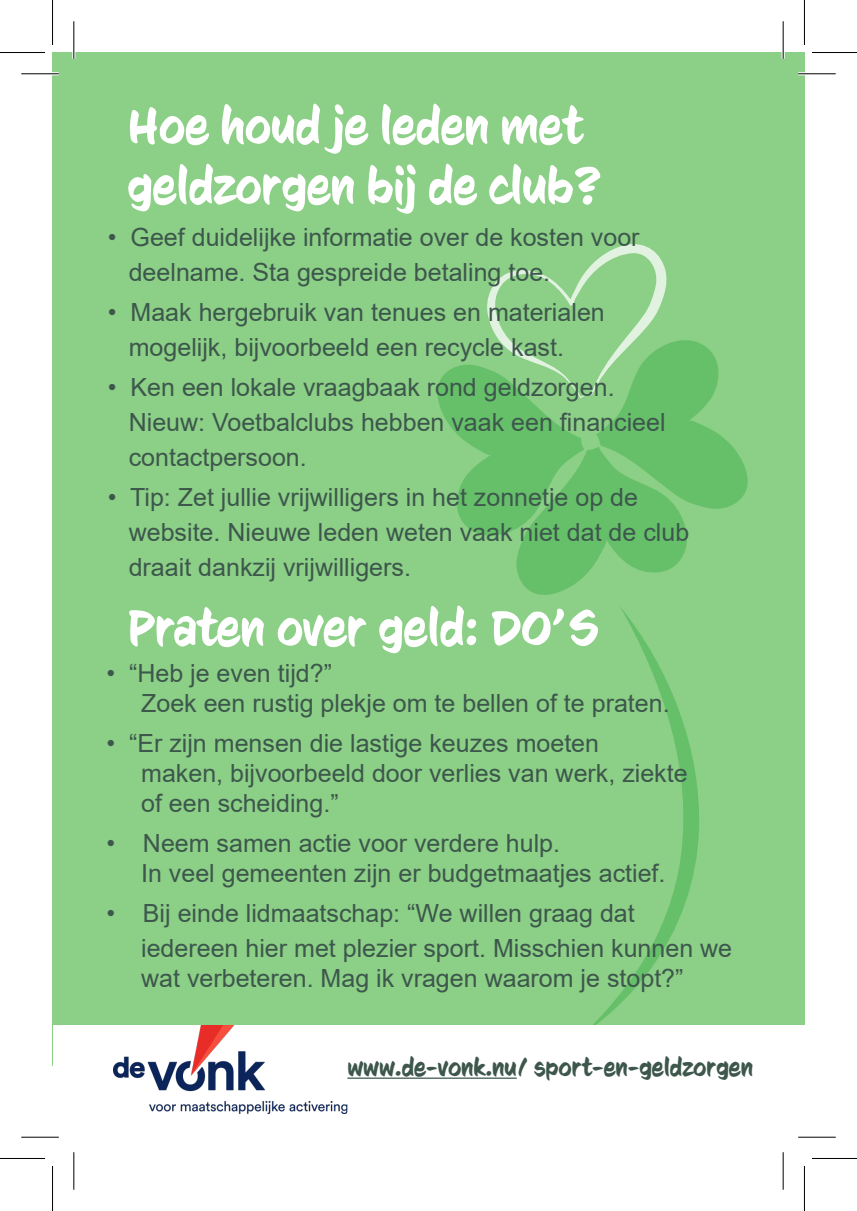
<style>
.page{position:relative;width:857px;height:1211px;background:#fff}
.page>*{position:absolute;margin:0;border:0;box-sizing:border-box;transform-origin:0 0}
.t1{font:50px/60px "CC Sign Language";color:#fff}
.t2{font:25px/35px "Arial";color:#3d574c}
.t3{font:25px "CC Sign Language";color:#3d574c}
</style>
<div class="page">
<div style="left:52px;top:53px;width:752px;height:1013px;background:#8ccf86"></div>
<svg style="left:593px;top:607px;width:106px;height:418px"></svg>
<svg style="left:437px;top:244px;width:311px;height:351px"></svg>
<div style="left:52px;top:1025px;width:752px;height:126px;background:#fff"></div>
<img style="left:113px;top:1025px;width:234px;height:89px">
<hr style="left:347px;top:1077px;width:169px;height:1px;background:#3d574c">
<hr style="left:21px;top:72px;width:38px;height:3px;background:#fff">
<hr style="left:797px;top:72px;width:38px;height:3px;background:#fff">
<hr style="left:72px;top:21px;width:3px;height:38px;background:#fff">
<hr style="left:781px;top:21px;width:3px;height:38px;background:#fff">
<hr style="left:21px;top:73px;width:38px;height:1px;background:#000">
<hr style="left:797px;top:73px;width:38px;height:1px;background:#000">
<hr style="left:21px;top:1136px;width:38px;height:1px;background:#000">
<hr style="left:797px;top:1136px;width:38px;height:1px;background:#000">
<hr style="left:73px;top:21px;width:1px;height:38px;background:#000">
<hr style="left:73px;top:1152px;width:1px;height:37px;background:#000">
<hr style="left:782px;top:21px;width:1px;height:38px;background:#000">
<hr style="left:782px;top:1152px;width:1px;height:37px;background:#000">
<hr style="left:0;top:52px;width:45px;height:1px;background:#000">
<hr style="left:811px;top:52px;width:45px;height:1px;background:#000">
<hr style="left:0;top:1158px;width:45px;height:1px;background:#000">
<hr style="left:811px;top:1158px;width:45px;height:1px;background:#000">
<hr style="left:52px;top:0;width:1px;height:45px;background:#000">
<hr style="left:52px;top:1166px;width:1px;height:45px;background:#000">
<hr style="left:803px;top:0;width:1px;height:45px;background:#000">
<hr style="left:803px;top:1166px;width:1px;height:45px;background:#000">
<p class="t1" style="left:127px;top:96px;width:474px">Hoe houd je leden met geldzorgen bij de club?</p>
<p class="t2" style="left:129px;top:219px;width:512px;text-indent:-21px">• Geef duidelijke informatie over de kosten voor deelname. Sta gespreide betaling toe.</p>
<p class="t2" style="left:129px;top:294px;width:477px;text-indent:-21px">• Maak hergebruik van tenues en materialen mogelijk, bijvoorbeeld een recycle kast.</p>
<p class="t2" style="left:129px;top:369px;width:538px;text-indent:-21px">• Ken een lokale vraagbaak rond geldzorgen.<br>Nieuw: Voetbalclubs hebben vaak een financieel contactpersoon.</p>
<p class="t2" style="left:108px;top:479px;width:531px">• Tip: Zet jullie vrijwilligers in het zonnetje op de</p>
<p class="t2" style="left:129px;top:514px;width:561px">website. Nieuwe leden weten vaak niet dat de club</p>
<p class="t2" style="left:129px;top:549px;width:283px">draait dankzij vrijwilligers.</p>
<p class="t1" style="left:127px;top:598px;width:472px">Praten over geld: DO’S</p>
<p class="t2" style="left:141px;top:658px;width:530px;line-height:30px;text-indent:-35px">• “Heb je even tijd?”<br>Zoek een rustig plekje om te bellen of te praten.</p>
<p class="t2" style="left:141px;top:728px;width:548px;line-height:30px;text-indent:-35px">• “Er zijn mensen die lastige keuzes moeten<br>maken, bijvoorbeeld door verlies van werk, ziekte of een scheiding.”</p>
<p class="t2" style="left:141px;top:828px;width:525px;line-height:30px;text-indent:-35px">• Neem samen actie voor verdere hulp.<br>In veel gemeenten zijn er budgetmaatjes actief.</p>
<p class="t2" style="left:141px;top:895px;width:592px;text-indent:-35px">• Bij einde lidmaatschap: “We willen graag dat iedereen hier met plezier sport. Misschien kunnen we</p>
<p class="t2" style="left:141px;top:960px;width:543px">wat verbeteren. Mag ik vragen waarom je stopt?”</p>
<p class="t3" style="left:347px;top:1053px;width:407px">www.de-vonk.nu/ sport-en-geldzorgen</p>
</div>
